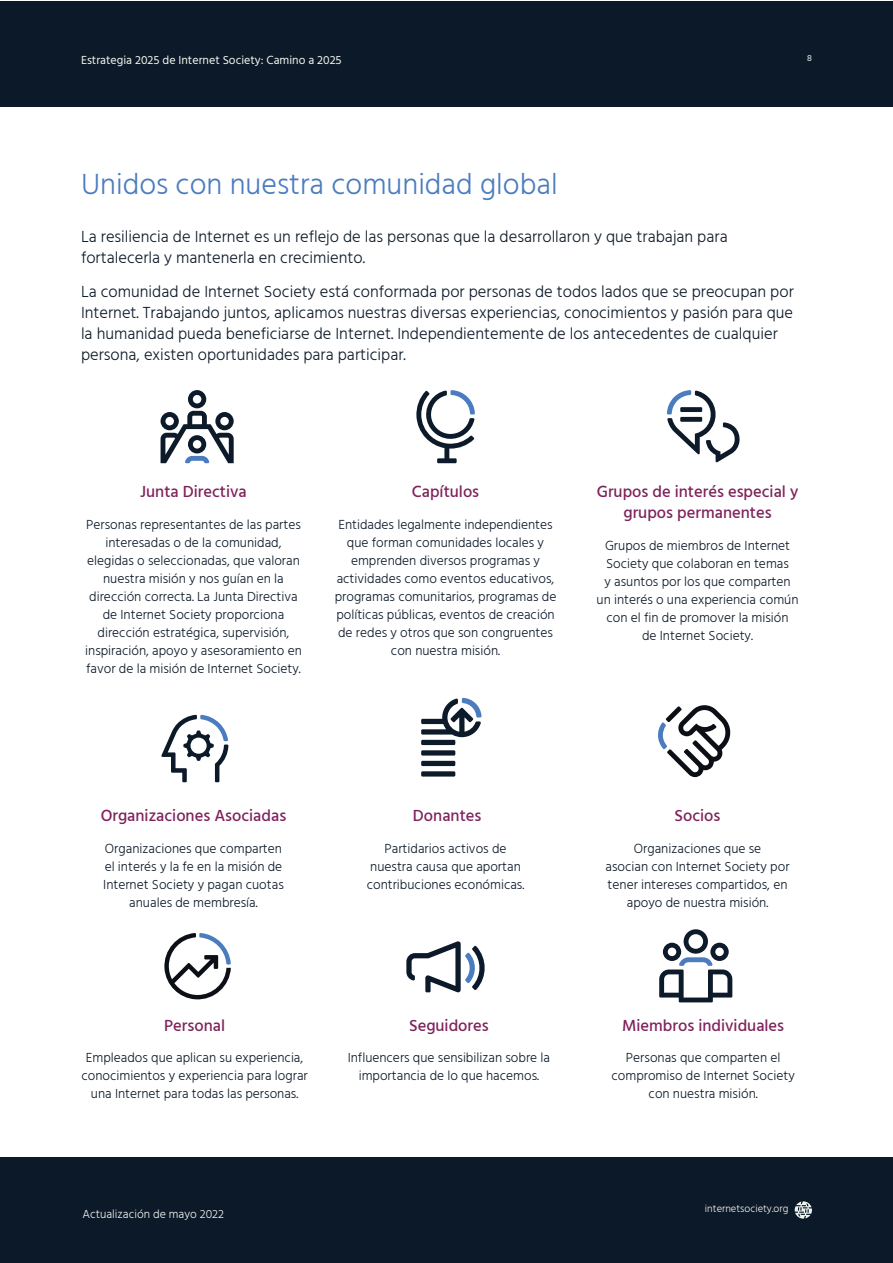
<style>
.page{position:relative;width:893px;height:1263px;background:#fff}
.page>*{position:absolute;margin:0;border:0;box-sizing:border-box;transform-origin:0 0}
.t1{font:300 30px "Hind";color:#4b7cbf}
.t2{font:300 16.5px/21px "Hind";color:#0c1928}
.t3{font:500 16.5px/21px "Hind";color:#7e225c;text-align:center}
.t4{font:300 13.5px/18px "Hind";color:#0c1928;text-align:center}
.t5{font:12px "Hind";color:#f3f5f0}
.t6{font:300 12px "Hind";color:#f3f5f0}
.t7{font:300 10.5px "Hind";color:#f3f5f0}
.t8{font:9px "Hind";color:#f3f5f0}
</style>
<div class="page">
<div style="left:0;top:1157px;width:893px;height:106px;background:#0c1928"></div>
<div style="left:0;top:1px;width:893px;height:106px;background:#0c1928"></div>
<svg style="left:795px;top:1201px;width:17px;height:18px"></svg>
<svg style="left:161px;top:390px;width:73px;height:73px"></svg>
<svg style="left:406px;top:941px;width:79px;height:51px"></svg>
<svg style="left:659px;top:929px;width:73px;height:73px"></svg>
<svg style="left:421px;top:698px;width:61px;height:78px"></svg>
<svg style="left:416px;top:390px;width:59px;height:73px"></svg>
<svg style="left:667px;top:390px;width:73px;height:73px"></svg>
<svg style="left:658px;top:705px;width:73px;height:72px"></svg>
<svg style="left:161px;top:715px;width:67px;height:67px"></svg>
<svg style="left:164px;top:933px;width:67px;height:67px"></svg>
<p class="t5" style="left:81px;top:52px;width:262px">Estrategia 2025 de Internet Society: Camino a 2025</p>
<p class="t8" style="left:807px;top:52px;width:6px">8</p>
<h1 class="t1" style="left:81px;top:164px;width:478px">Unidos con nuestra comunidad global</h1>
<p class="t2" style="left:81px;top:227px;width:648px">La resiliencia de Internet es un reflejo de las personas que la desarrollaron y que trabajan para fortalecerla y mantenerla en crecimiento.</p>
<p class="t2" style="left:81px;top:282px;width:714px">La comunidad de Internet Society está conformada por personas de todos lados que se preocupan por Internet. Trabajando juntos, aplicamos nuestras diversas experiencias, conocimientos y pasión para que la humanidad pueda beneficiarse de Internet. Independientemente de los antecedentes de cualquier persona, existen oportunidades para participar.</p>
<p class="t3" style="left:140px;top:482px;width:108px">Junta Directiva</p>
<p class="t4" style="left:85px;top:516px;width:218px">Personas representantes de las partes interesadas o de la comunidad, elegidas o seleccionadas, que valoran nuestra misión y nos guían en la dirección correcta. La Junta Directiva de Internet Society proporciona dirección estratégica, supervisión, inspiración, apoyo y asesoramiento en favor de la misión de Internet Society.</p>
<p class="t3" style="left:412px;top:482px;width:69px">Capítulos</p>
<p class="t4" style="left:335px;top:516px;width:223px">Entidades legalmente independientes que forman comunidades locales y emprenden diversos programas y actividades como eventos educativos, programas comunitarios, programas de políticas públicas, eventos de creación de redes y otros que son congruentes con nuestra misión.</p>
<p class="t3" style="left:597px;top:482px;width:203px">Grupos de interés especial y grupos permanentes</p>
<p class="t4" style="left:596px;top:537px;width:204px">Grupos de miembros de Internet<br>Society que colaboran en temas<br>y asuntos por los que comparten un interés o una experiencia común con el fin de promover la misión<br>de Internet Society.</p>
<p class="t3" style="left:101px;top:806px;width:187px">Organizaciones Asociadas</p>
<p class="t4" style="left:103px;top:840px;width:182px">Organizaciones que comparten el interés y la fe en la misión de<br>Internet Society y pagan cuotas anuales de membresía.</p>
<p class="t3" style="left:413px;top:806px;width:70px">Donantes</p>
<p class="t4" style="left:367px;top:840px;width:159px">Partidarios activos de nuestra causa que aportan contribuciones económicas.</p>
<p class="t3" style="left:164px;top:1015px;width:62px">Personal</p>
<p class="t4" style="left:81px;top:1049px;width:228px">Empleados que aplican su experiencia, conocimientos y experiencia para lograr una Internet para todas las personas.</p>
<p class="t3" style="left:409px;top:1015px;width:81px">Seguidores</p>
<p class="t4" style="left:348px;top:1049px;width:204px">Influencers que sensibilizan sobre la importancia de lo que hacemos.</p>
<p class="t6" style="left:82px;top:1206px;width:143px">Actualización de mayo 2022</p>
<p class="t3" style="left:675px;top:806px;width:47px">Socios</p>
<p class="t4" style="left:605px;top:840px;width:186px">Organizaciones que se<br>asocian con Internet Society por tener intereses compartidos, en apoyo de nuestra misión.</p>
<p class="t3" style="left:622px;top:1015px;width:163px">Miembros individuales</p>
<p class="t4" style="left:611px;top:1049px;width:185px">Personas que comparten el compromiso de Internet Society con nuestra misión.</p>
<p class="t7" style="left:705px;top:1202px;width:85px">internetsociety.org</p>
</div>
